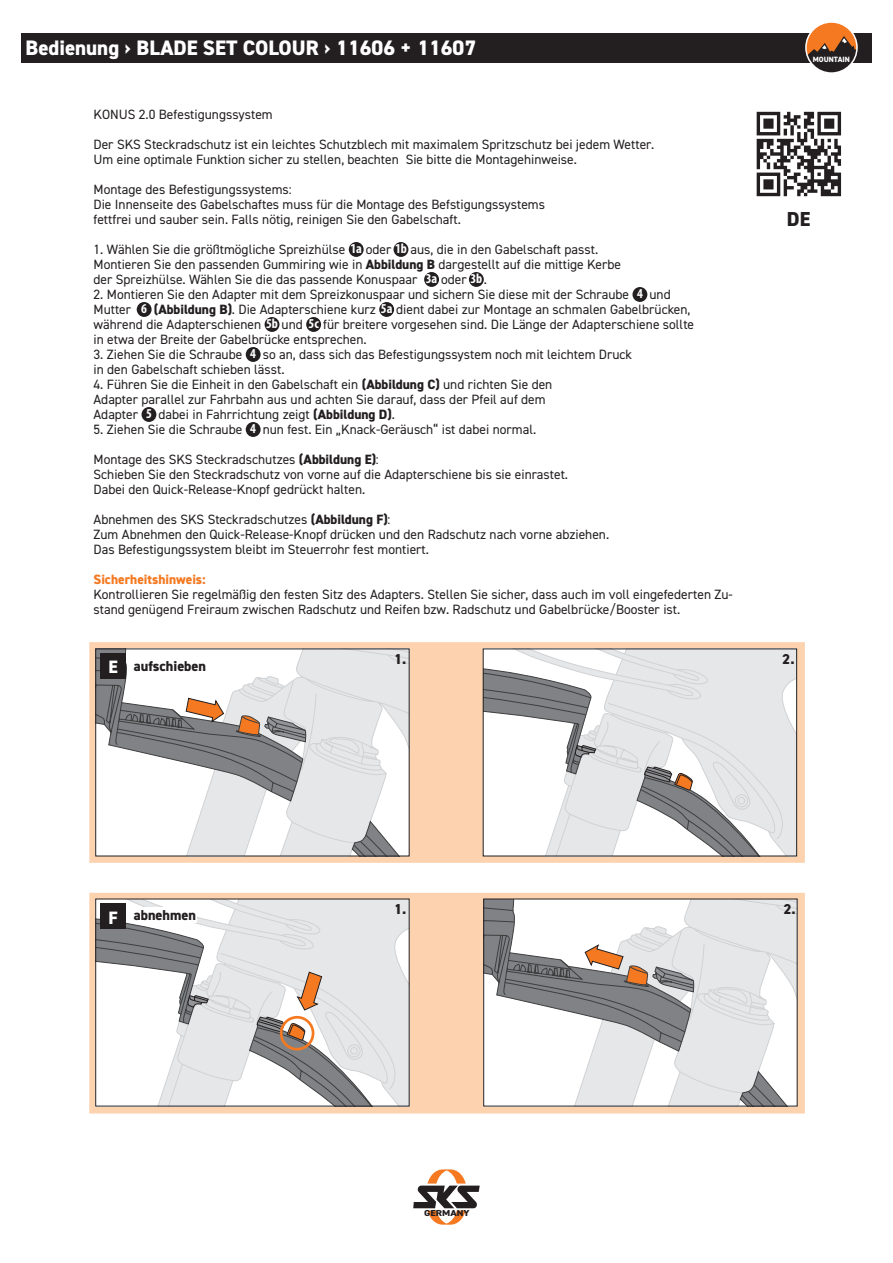
<style>
.page{position:relative;width:893px;height:1263px;background:#fff}
.page>*{position:absolute;margin:0;border:0;box-sizing:border-box;transform-origin:0 0}
.t1{font:800 21px "DIN2014";color:#fff}
.t2{font:800 20.25px "DIN2014";color:#231f20}
.t3{font:800 18px "DIN2014";color:#fff}
.t4{font:800 14.4px "DIN2014";color:#231f20}
.t5{font:13.5px/15px "DIN2014";color:#231f20}
.t6{font:800 13.5px "DIN2014";color:#f47921}
.t7{font:800 8.7px "DIN2014";color:#231f20;scale:1.17 1}
.t8{font:800 7.65px "DIN2014";color:#fff}
.s1{font-family:"Myriad Pro";font-weight:700;font-stretch:condensed;font-size:13.65px;color:#fff}
.s2{font-weight:800}
</style>
<div class="page">
<svg style="left:413px;top:1169px;width:67px;height:56px"></svg>
<svg style="left:89px;top:642px;width:716px;height:221px;background:#ecc6a8"></svg>
<div style="left:89px;top:893px;width:716px;height:220px;background:#fcd2af"></div>
<svg style="left:485px;top:1064px;width:311px;height:40px;background:#ebeced"></svg>
<div style="left:483px;top:898px;width:315px;height:208px;border:1px solid #231f20"></div>
<svg style="left:97px;top:814px;width:311px;height:40px"></svg>
<div style="left:95px;top:648px;width:315px;height:208px;border:1px solid #231f20"></div>
<svg style="left:485px;top:650px;width:310px;height:204px"></svg>
<svg style="left:96px;top:649px;width:313px;height:165px"></svg>
<svg style="left:484px;top:899px;width:313px;height:165px;background:#d3d2d3"></svg>
<svg style="left:96px;top:899px;width:313px;height:207px;background:#dbdada"></svg>
<div style="left:100px;top:654px;width:26px;height:25px;background:#231f20"></div>
<div style="left:100px;top:904px;width:26px;height:25px;background:#231f20"></div>
<div style="left:349px;top:242px;width:15px;height:15px;background:#231f20;border-radius:50%"></div>
<div style="left:394px;top:242px;width:14px;height:15px;background:#231f20;border-radius:50%"></div>
<div style="left:424px;top:272px;width:15px;height:15px;background:#231f20;border-radius:50%"></div>
<div style="left:469px;top:272px;width:15px;height:15px;background:#231f20;border-radius:50%"></div>
<div style="left:632px;top:287px;width:15px;height:15px;background:#231f20;border-radius:50%"></div>
<div style="left:137px;top:302px;width:15px;height:15px;background:#231f20;border-radius:50%"></div>
<div style="left:379px;top:302px;width:15px;height:15px;background:#231f20;border-radius:50%"></div>
<div style="left:265px;top:317px;width:14px;height:15px;background:#231f20;border-radius:50%"></div>
<div style="left:306px;top:317px;width:15px;height:15px;background:#231f20;border-radius:50%"></div>
<div style="left:246px;top:347px;width:15px;height:15px;background:#231f20;border-radius:50%"></div>
<div style="left:142px;top:407px;width:14px;height:15px;background:#231f20;border-radius:50%"></div>
<div style="left:246px;top:422px;width:15px;height:15px;background:#231f20;border-radius:50%"></div>
<div style="left:134px;top:907px;width:63px;height:15px;background:#fff"></div>
<div style="left:134px;top:658px;width:72px;height:15px;background:#fff"></div>
<div style="left:21px;top:34px;width:851px;height:29px;background:#231f20"></div>
<div style="left:806px;top:22px;width:51px;height:51px;background:#f47921;border-radius:50%"></div>
<svg style="left:806px;top:36px;width:51px;height:35px"></svg>
<div style="left:805px;top:21px;width:53px;height:53px;border:2px solid #fff;border-radius:50%"></div>
<svg style="left:756px;top:111px;width:86px;height:86px"></svg>
<svg style="left:757px;top:112px;width:84px;height:84px"></svg>
<h1 class="t1" style="left:26px;top:38px;width:452px">Bedienung › BLADE SET COLOUR › 11606 + 11607</h1>
<p class="t5" style="left:94px;top:107px;width:181px">KONUS 2.0 Befestigungssystem</p>
<p class="t5" style="left:94px;top:137px;width:562px">Der SKS Steckradschutz ist ein leichtes Schutzblech mit maximalem Spritzschutz bei jedem Wetter.<br>Um eine optimale Funktion sicher zu stellen, beachten Sie bitte die Montagehinweise.</p>
<p class="t5" style="left:94px;top:182px;width:453px">Montage des Befestigungssystems:<br>Die Innenseite des Gabelschaftes muss für die Montage des Befstigungssystems fettfrei und sauber sein. Falls nötig, reinigen Sie den Gabelschaft.</p>
<p class="t5" style="left:94px;top:242px;width:529px">1. Wählen Sie die größtmögliche Spreizhülse <span class="s1">1a</span> oder <span class="s1">1b</span> aus, die in den Gabelschaft passt.<br>Montieren Sie den passenden Gummiring wie in <span class="s2">Abbildung B</span> dargestellt auf die mittige Kerbe der Spreizhülse. Wählen Sie die das passende Konuspaar <span class="s1">3a</span> oder <span class="s1">3b</span>.</p>
<p class="t5" style="left:94px;top:287px;width:602px">2. Montieren Sie den Adapter mit dem Spreizkonuspaar und sichern Sie diese mit der Schraube <span class="s1">4</span> und Mutter <span class="s1">6</span> <span class="s2">(Abbildung B)</span>. Die Adapterschiene kurz <span class="s1">5a</span> dient dabei zur Montage an schmalen Gabelbrücken, während die Adapterschienen <span class="s1">5b</span> und <span class="s1">5c</span> für breitere vorgesehen sind. Die Länge der Adapterschiene sollte in etwa der Breite der Gabelbrücke entsprechen.</p>
<p class="t5" style="left:94px;top:347px;width:540px">3. Ziehen Sie die Schraube <span class="s1">4</span> so an, dass sich das Befestigungssystem noch mit leichtem Druck in den Gabelschaft schieben lässt.</p>
<p class="t5" style="left:94px;top:377px;width:460px">4. Führen Sie die Einheit in den Gabelschaft ein <span class="s2">(Abbildung C)</span> und richten Sie den<br>Adapter parallel zur Fahrbahn aus und achten Sie darauf, dass der Pfeil auf dem<br>Adapter <span class="s1">5</span> dabei in Fahrrichtung zeigt <span class="s2">(Abbildung D)</span>.</p>
<p class="t5" style="left:94px;top:422px;width:444px">5. Ziehen Sie die Schraube <span class="s1">4</span> nun fest. Ein „Knack-Geräusch“ ist dabei normal.</p>
<p class="t5" style="left:94px;top:452px;width:476px">Montage des SKS Steckradschutzes <span class="s2">(Abbildung E)</span>:<br>Schieben Sie den Steckradschutz von vorne auf die Adapterschiene bis sie einrastet.<br>Dabei den Quick-Release-Knopf gedrückt halten.</p>
<p class="t5" style="left:94px;top:512px;width:517px">Abnehmen des SKS Steckradschutzes <span class="s2">(Abbildung F)</span>:<br>Zum Abnehmen den Quick-Release-Knopf drücken und den Radschutz nach vorne abziehen.<br>Das Befestigungssystem bleibt im Steuerrohr fest montiert.</p>
<p class="t6" style="left:94px;top:573px;width:114px">Sicherheitshinweis:</p>
<p class="t5" style="left:94px;top:587px;width:641px">Kontrollieren Sie regelmäßig den festen Sitz des Adapters. Stellen Sie sicher, dass auch im voll eingefederten Zu&shy;stand genügend Freiraum zwischen Radschutz und Reifen bzw. Radschutz und Gabelbrücke/Booster ist.</p>
<h3 class="t3" style="left:108px;top:659px;width:11px">E</h3>
<p class="t4" style="left:134px;top:659px;width:74px">aufschieben</p>
<p class="t4" style="left:394px;top:652px;width:14px">1.</p>
<p class="t8" style="left:813px;top:56px;width:39px">MOUNTAIN</p>
<h2 class="t2" style="left:787px;top:210px;width:25px">DE</h2>
<p class="t4" style="left:782px;top:652px;width:14px">2.</p>
<h3 class="t3" style="left:108px;top:909px;width:11px">F</h3>
<p class="t4" style="left:134px;top:908px;width:64px">abnehmen</p>
<p class="t4" style="left:394px;top:902px;width:14px">1.</p>
<p class="t4" style="left:784px;top:902px;width:14px">2.</p>
<p class="t7" style="left:424px;top:1209px;width:40px">GERMANY</p>
</div>
